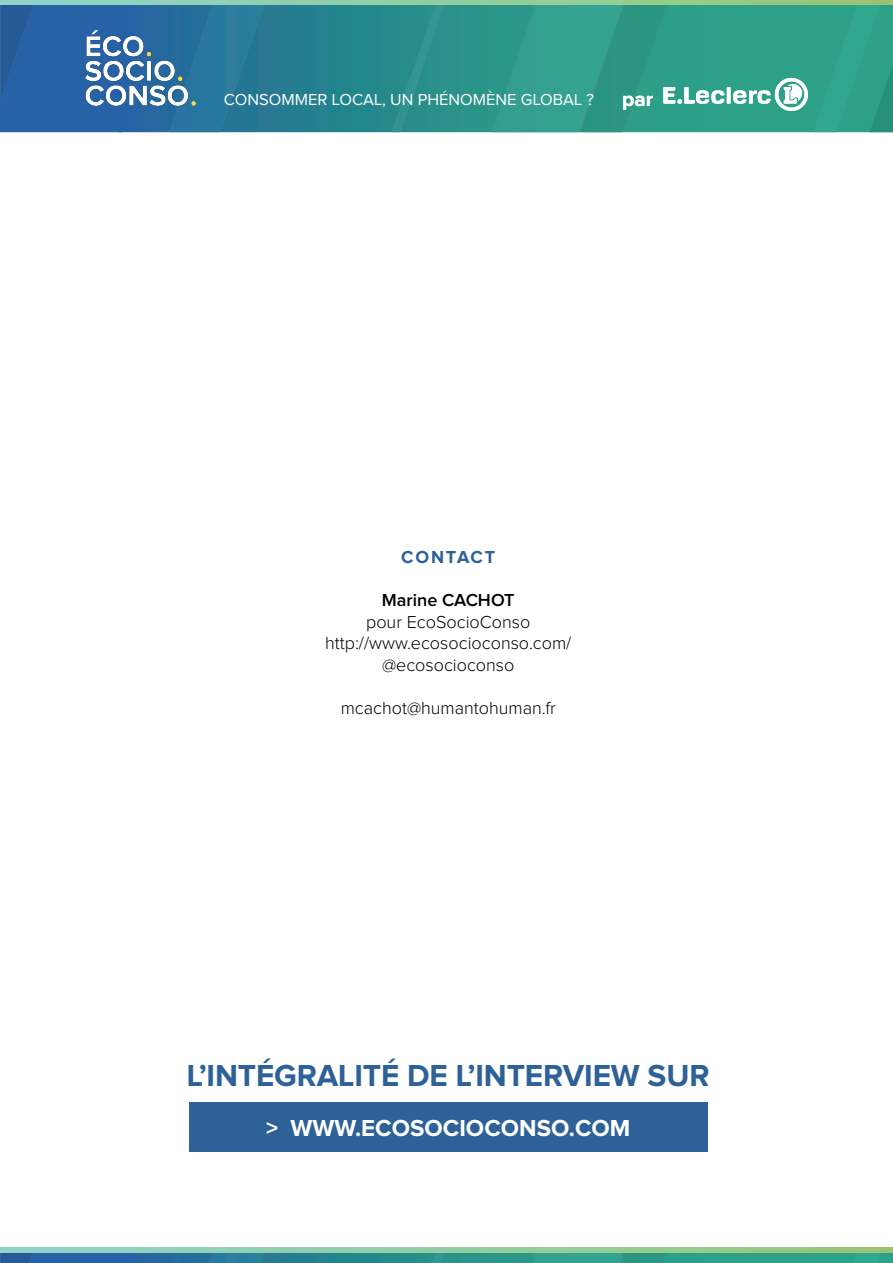
<style>
.page{position:relative;width:893px;height:1263px;background:#fff}
.page>*{position:absolute;margin:0;border:0;box-sizing:border-box;transform-origin:0 0}
.t1{font:700 31.5px "Proxima Nova";letter-spacing:-.005em;color:#2e6198}
.t2{font:700 24px "Proxima Nova";color:#fff}
.t3{font:700 21px "Proxima Nova";color:#fff}
.t4{font:300 18px "Proxima Nova";color:#000}
.t5{font:600 18px "Proxima Nova";color:#000}
.t6{font:700 18px "Proxima Nova";letter-spacing:.1em;color:#2e6198}
.t7{font:16.5px "Proxima Nova";color:#fff}
</style>
<div class="page">
<svg style="left:0;top:1252px;width:893px;height:11px;background:#338f92"></svg>
<svg style="left:0;top:1248px;width:893px;height:4px;background:#92cda0"></svg>
<svg style="left:0;top:5px;width:492px;height:127px;background:#267995"></svg>
<svg style="left:169px;top:5px;width:96px;height:127px;background:#27769a"></svg>
<svg style="left:392px;top:5px;width:53px;height:127px;background:#2a8e8c"></svg>
<svg style="left:1px;top:5px;width:33px;height:95px;background:#255e9f"></svg>
<svg style="left:0;top:0;width:893px;height:5px;background:#90cfae"></svg>
<img style="left:85px;top:31px;width:111px;height:75px">
<svg style="left:492px;top:1px;width:401px;height:131px;background:#37a28c"></svg>
<div style="left:189px;top:1103px;width:518px;height:49px;background:#2e6198"></div>
<p class="t7" style="left:224px;top:92px;width:372px">CONSOMMER LOCAL, UN PHÉNOMÈNE GLOBAL ?</p>
<p class="t3" style="left:622px;top:89px;width:33px">par</p>
<p class="t6" style="left:401px;top:549px;width:95px">CONTACT</p>
<p class="t5" style="left:382px;top:592px;width:134px">Marine CACHOT</p>
<p class="t4" style="left:366px;top:614px;width:166px">pour EcoSocioConso</p>
<p class="t4" style="left:325px;top:635px;width:248px">http://www.ecosocioconso.com/</p>
<p class="t4" style="left:382px;top:657px;width:134px">@ecosocioconso</p>
<p class="t4" style="left:341px;top:700px;width:217px">mcachot@humantohuman.fr</p>
<p class="t1" style="left:187px;top:1061px;width:524px">L’INTÉGRALITÉ DE L’INTERVIEW SUR</p>
<p class="t2" style="left:266px;top:1116px;width:366px">&gt; WWW.ECOSOCIOCONSO.COM</p>
</div>
